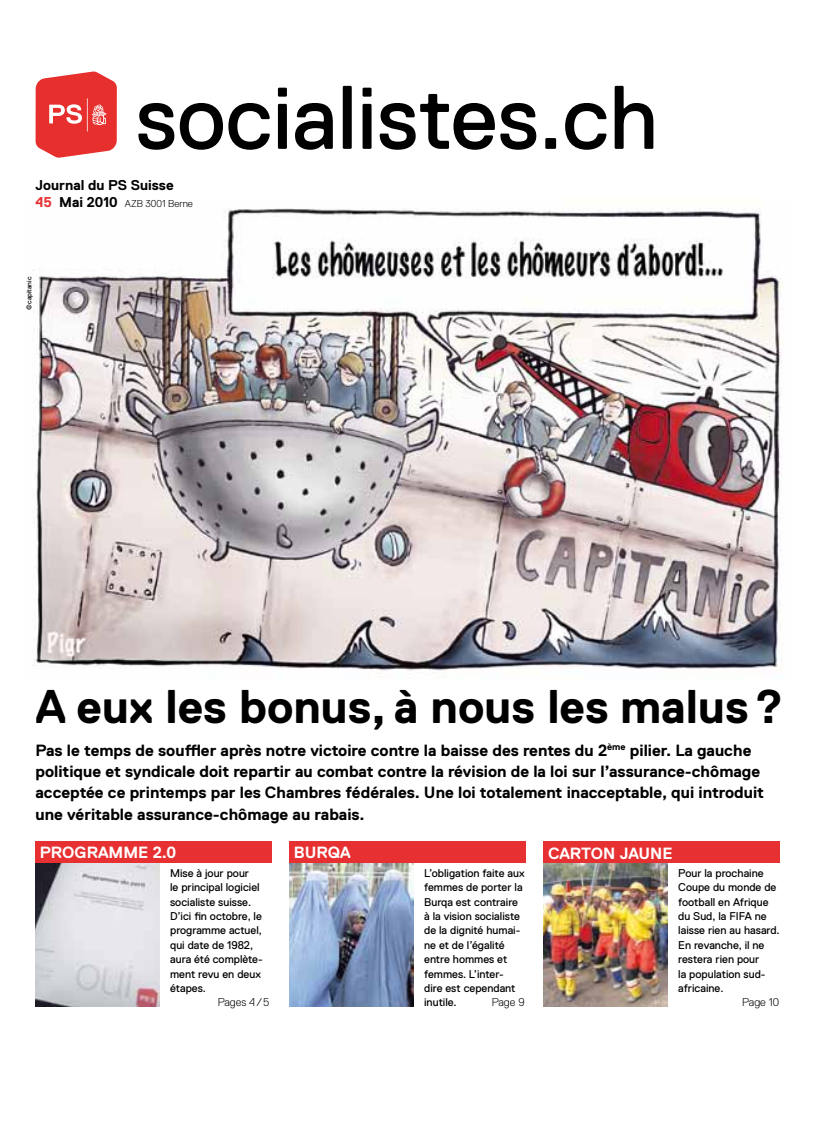
<style>
.page{position:relative;width:833px;height:1134px;background:#fff}
.page>*{position:absolute;margin:0;border:0;box-sizing:border-box;transform-origin:0 0}
.t1{font:90px "Replica";color:#000}
.t2{font:700 47.25px "Replica";color:#000}
.t3{font:700 16.25px/21.2px "Replica";color:#000}
.t4{font:700 16.25px "Replica";color:#fff}
.t5{font:700 14.25px "Replica";color:#000}
.t6{font:11.25px/14.4px "Replica";color:#000}
.t7{font:300 11.25px "Replica";color:#000}
.t8{font:300 10px "Replica";color:#000}
.t9{font:6.88px "Replica";color:#000}
.s1{font-weight:700;font-size:14.25px;color:#e73031}
.s2{font-weight:700;font-size:14.25px}
</style>
<div class="page">
<img style="left:32px;top:208px;width:751px;height:466px">
<img style="left:289px;top:863px;width:124px;height:144px">
<img style="left:35px;top:863px;width:124px;height:144px">
<img style="left:543px;top:863px;width:124px;height:144px">
<div style="left:289px;top:842px;width:237px;height:21px;background:#e73031"></div>
<div style="left:543px;top:842px;width:237px;height:21px;background:#e73031"></div>
<div style="left:35px;top:842px;width:237px;height:21px;background:#e73031"></div>
<svg style="left:36px;top:72px;width:81px;height:86px;background:#eb5351"></svg>
<hr style="left:87px;top:98px;width:1px;height:34px;background:#fff">
<h1 class="t1" style="left:136px;top:68px;width:524px">socialistes.ch</h1>
<p class="t5" style="left:35px;top:177px;width:140px">Journal du PS Suisse</p>
<p class="t8" style="left:35px;top:198px;width:159px"><span class="s1">45</span> <span class="s2">Mai 2010</span> AZB 3001 Berne</p>
<p class="t9" style="left:25px;top:310px;width:35px;rotate:-90deg">© capitanic</p>
<h2 class="t2" style="left:35px;top:680px;width:750px">A eux les bonus, à nous les malus?</h2>
<p class="t3" style="left:35px;top:739px;width:730px">Pas le temps de souffler après notre victoire contre la baisse des rentes du 2<sup>ème</sup> pilier. La gauche politique et syndicale doit repartir au combat contre la révision de la loi sur l’assurance-chômage acceptée ce printemps par les Chambres fédérales. U ne loi totalement inacceptable, qui introduit une véritable assurance-chômage au rabais.</p>
<h3 class="t4" style="left:40px;top:843px;width:138px">programme 2.0</h3>
<h3 class="t4" style="left:294px;top:843px;width:58px">Burqa</h3>
<h3 class="t4" style="left:548px;top:844px;width:126px">carton jaune</h3>
<p class="t6" style="left:170px;top:866px;width:94px">Mise à jour pour<br>le principal logiciel socialiste suisse.<br>D’ici fin octobre, le programme actuel, qui date de 1982, aura été complète&shy;ment revu en deux étapes.</p>
<p class="t7" style="left:218px;top:996px;width:53px">Pages 4/5</p>
<p class="t6" style="left:424px;top:866px;width:102px">L’obligation faite aux femmes de porter la<br>Burqa est contraire à la vision socialiste de la dignité humai&shy;ne et de l’égalité entre hommes et femmes. L’inter&shy;dire est cependant inutile.</p>
<p class="t7" style="left:492px;top:996px;width:34px">Page 9</p>
<p class="t6" style="left:678px;top:866px;width:103px">Pour la prochaine<br>Coupe du monde de football en Afrique du Sud, la FIFA ne laisse rien au hasard.<br>En revanche, il ne restera rien pour<br>la population sud-- africaine.</p>
<p class="t7" style="left:742px;top:996px;width:38px">Page 10</p>
</div>
